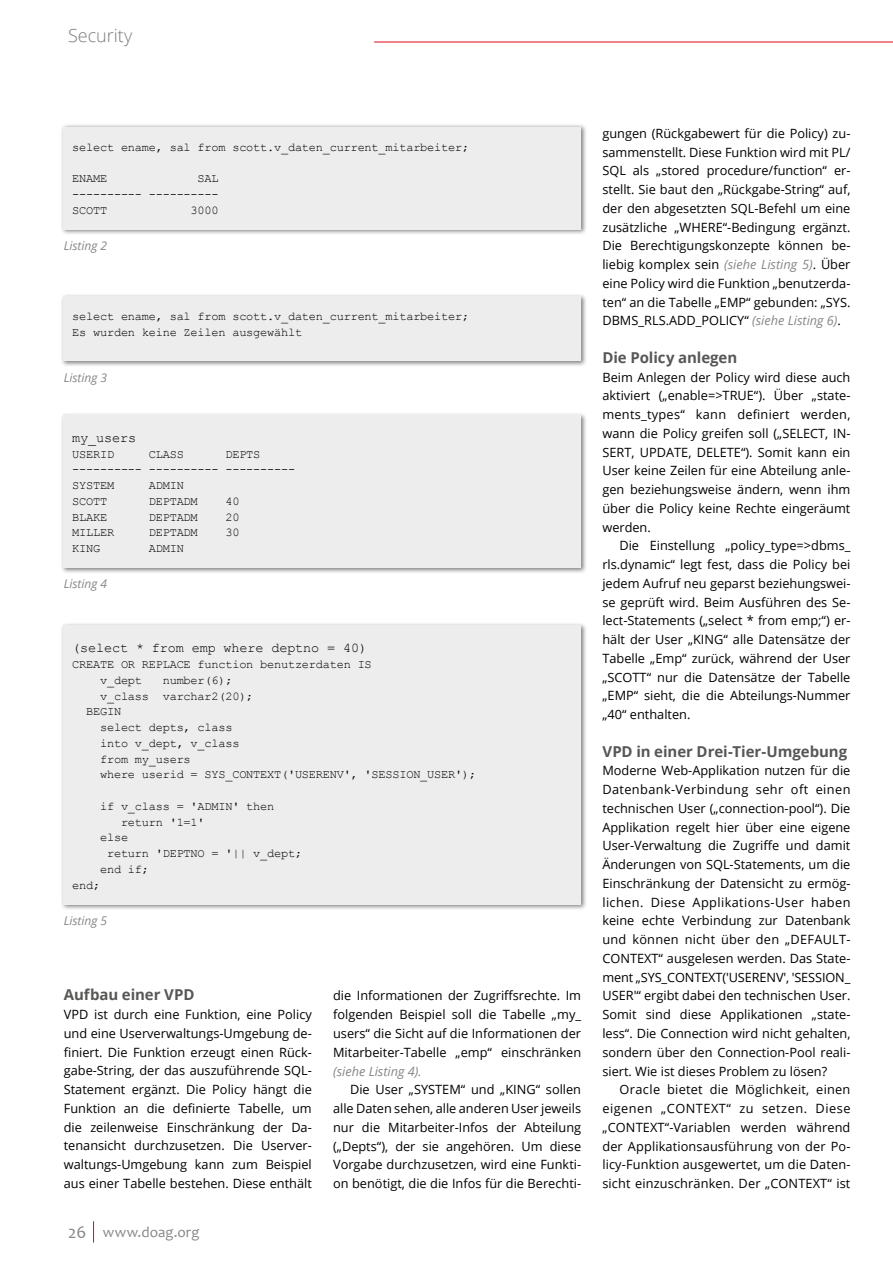
<style>
.page{position:relative;width:893px;height:1263px;background:#fff}
.page>*{position:absolute;margin:0;border:0;box-sizing:border-box;transform-origin:0 0}
.t1{font:300 18px "Open Sans";color:#7c7b7b}
.t2{font:700 15px "Open Sans";letter-spacing:-.005em;color:#575756}
.t3{font:15px "Candara";letter-spacing:.01em;color:#878787}
.t4{font:13.5px "Courier New";letter-spacing:-.01em;color:#000}
.t5{font:12.75px/18.8px "Open Sans";color:#000;text-align:justify}
.t6{font:italic 12.75px "Open Sans";color:#878787}
.t7{font:12px/15.8px "Courier New";letter-spacing:-.02em;color:#000}
.t8{font:italic 12px "Open Sans";color:#878787}
.s1{font-size:18px}
.s2{font-style:italic;color:#878787}
</style>
<div class="page">
<svg style="left:93px;top:1221px;width:1px;height:21px"></svg>
<hr style="left:374px;top:42px;width:519px;height:1px;background:#e30613">
<div style="left:61px;top:123px;width:526px;height:113px;background:#000;opacity:.5"></div>
<div style="left:64px;top:127px;width:517px;height:102px;background:#ededed"></div>
<div style="left:61px;top:412px;width:526px;height:162px;background:#000;opacity:.5"></div>
<div style="left:64px;top:415px;width:517px;height:153px;background:#ededed"></div>
<div style="left:61px;top:622px;width:526px;height:288px;background:#000;opacity:.5"></div>
<div style="left:64px;top:625px;width:517px;height:279px;background:#ededed"></div>
<div style="left:61px;top:293px;width:526px;height:74px;background:#000;opacity:.5"></div>
<div style="left:64px;top:296px;width:517px;height:65px;background:#ededed"></div>
<h1 class="t1" style="left:68px;top:24px;width:66px">Security</h1>
<p class="t7" style="left:72px;top:139px;width:398px">select ename, sal from scott.v_daten_current_mitarbeiter;</p>
<p class="t7" style="left:72px;top:170px;width:37px">ENAME</p>
<p class="t7" style="left:72px;top:170px;width:148px;text-align:justify;text-indent:125px">SAL ---------- ---------- SCOTT</p>
<p class="t7" style="left:191px;top:202px;width:30px">3000</p>
<p class="t8" style="left:64px;top:238px;width:45px">Listing 2</p>
<p class="t7" style="left:72px;top:308px;width:398px">select ename, sal from scott.v_daten_current_mitarbeiter;<br>Es wurden keine Zeilen ausgewählt</p>
<p class="t8" style="left:64px;top:369px;width:45px">Listing 3</p>
<p class="t4" style="left:72px;top:429px;width:65px">my_users</p>
<p class="t7" style="left:72px;top:446px;width:44px">USERID</p>
<p class="t7" style="left:149px;top:446px;width:37px">CLASS</p>
<p class="t7" style="left:72px;top:446px;width:224px;text-indent:153px">DEPTS ---------- ---------- ----------<br>SYSTEM</p>
<p class="t7" style="left:149px;top:477px;width:37px">ADMIN</p>
<p class="t7" style="left:72px;top:493px;width:37px">SCOTT</p>
<p class="t7" style="left:149px;top:493px;width:50px">DEPTADM</p>
<p class="t7" style="left:225px;top:493px;width:16px">40</p>
<p class="t7" style="left:72px;top:509px;width:37px">BLAKE</p>
<p class="t7" style="left:149px;top:509px;width:50px">DEPTADM</p>
<p class="t7" style="left:225px;top:509px;width:16px">20</p>
<p class="t7" style="left:72px;top:524px;width:44px">MILLER</p>
<p class="t7" style="left:149px;top:524px;width:50px">DEPTADM</p>
<p class="t7" style="left:225px;top:524px;width:16px">30</p>
<p class="t7" style="left:72px;top:540px;width:30px">KING</p>
<p class="t7" style="left:149px;top:540px;width:37px">ADMIN</p>
<p class="t8" style="left:64px;top:575px;width:45px">Listing 4</p>
<p class="t4" style="left:72px;top:640px;width:296px">(select * from emp where deptno = 40)</p>
<p class="t7" style="left:100px;top:656px;width:273px;text-indent:-28px">CREATE OR REPLACE function benutzerdaten IS v_dept</p>
<p class="t7" style="left:163px;top:672px;width:71px">number(6);</p>
<p class="t7" style="left:100px;top:688px;width:155px">v_class varchar2(20);</p>
<p class="t7" style="left:86px;top:703px;width:37px">BEGIN</p>
<p class="t7" style="left:100px;top:719px;width:134px">select depts, class</p>
<p class="t7" style="left:100px;top:735px;width:141px">into v_dept, v_class</p>
<p class="t7" style="left:100px;top:751px;width:92px">from my_users</p>
<p class="t7" style="left:100px;top:766px;width:378px">where userid = SYS_CONTEXT('USERENV', 'SESSION_USER');</p>
<p class="t7" style="left:100px;top:798px;width:176px">if v_class = 'ADMIN' then</p>
<p class="t7" style="left:121px;top:814px;width:85px">return '1=1'</p>
<p class="t7" style="left:100px;top:829px;width:30px">else</p>
<p class="t7" style="left:107px;top:845px;width:197px">return 'DEPTNO = '|| v_dept;</p>
<p class="t7" style="left:100px;top:861px;width:50px">end if;</p>
<p class="t7" style="left:72px;top:877px;width:30px">end;</p>
<p class="t8" style="left:64px;top:913px;width:45px">Listing 5</p>
<p class="t2" style="left:64px;top:984px;width:132px">Aufbau einer VPD</p>
<p class="t5" style="left:64px;top:1005px;width:250px">VPD ist durch eine Funktion, eine Policy und eine Userverwaltungs-Umgebung de&shy;finiert. Die Funktion erzeugt einen Rück&shy;gabe-String, der das auszuführende SQL-Statement ergänzt. Die Policy hängt die Funktion an die definierte Tabelle, um die zeilenweise Einschränkung der Da&shy;tenansicht durchzusetzen. Die Userver&shy;waltungs-Umgebung kann zum Beispiel aus einer Tabelle bestehen. Diese enthält</p>
<p class="t3" style="left:68px;top:1223px;width:133px"><span class="s1">26</span> www.doag.org</p>
<p class="t5" style="left:333px;top:986px;width:250px">die Informationen der Zugriffsrechte. Im folgenden Beispiel soll die Tabelle „my_ users“ die Sicht auf die Informationen der Mitarbeiter-Tabelle „emp“ einschränken</p>
<p class="t6" style="left:333px;top:1062px;width:90px">(siehe Listing 4).</p>
<p class="t5" style="left:333px;top:1080px;width:250px;text-indent:17px">Die User „SYSTEM“ und „KING“ sollen alle Daten sehen, alle anderen User jeweils nur die Mitarbeiter-Infos der Abteilung („Depts“), der sie angehören. Um diese Vorgabe durchzusetzen, wird eine Funkti&shy;on benötigt, die die Infos für die Berechti-</p>
<p class="t5" style="left:602px;top:124px;width:250px">gungen (Rückgabewert für die Policy) zu&shy;sammenstellt. Diese Funktion wird mit PL/ SQL als „stored procedure/function“ er&shy;stellt. Sie baut den „Rückgabe-String“ auf, der den abgesetzten SQL-Befehl um eine zusätzliche „WHERE“-Bedingung ergänzt.<br>Die Berechtigungskonzepte können be&shy;liebig komplex sein <span class="s2">(siehe Listing 5)</span>. Über eine Policy wird die Funktion „benutzerda&shy;ten“ an die Tabelle „EMP“ gebunden: „SYS.<br>DBMS_RLS.ADD_POLICY“ <span class="s2">(siehe Listing 6)</span>.</p>
<p class="t2" style="left:602px;top:347px;width:136px">Die Policy anlegen</p>
<p class="t5" style="left:602px;top:367px;width:250px">Beim Anlegen der Policy wird diese auch aktiviert („enable=&gt;TRUE“). Über „state&shy;ments_types“ kann definiert werden, wann die Policy greifen soll („SELECT, IN-SERT, UPDATE, DELETE“). Somit kann ein User keine Zeilen für eine Abteilung anle&shy;gen beziehungsweise ändern, wenn ihm über die Policy keine Rechte eingeräumt werden.</p>
<p class="t5" style="left:602px;top:536px;width:250px;text-indent:17px">Die Einstellung „policy_type=&gt;dbms_ rls.dynamic“ legt fest, dass die Policy bei jedem Aufruf neu geparst beziehungswei&shy;se geprüft wird. Beim Ausführen des Se&shy;lect-Statements („select * from emp;“) er&shy;hält der User „KING“ alle Datensätze der Tabelle „Emp“ zurück, während der User „SCOTT“ nur die Datensätze der Tabelle „EMP“ sieht, die die Abteilungs-Nummer „40“ enthalten.</p>
<p class="t2" style="left:602px;top:741px;width:246px">VPD in einer Drei-Tier-Umgebung</p>
<p class="t5" style="left:602px;top:761px;width:250px">Moderne Web-Applikation nutzen für die Datenbank-Verbindung sehr oft einen technischen User („connection-pool“). Die Applikation regelt hier über eine eigene User-Verwaltung die Zugriffe und damit Änderungen von SQL-Statements, um die Einschränkung der Datensicht zu ermög&shy;lichen. Diese Applikations-User haben keine echte Verbindung zur Datenbank und können nicht über den „DEFAULT-CONTEXT“ ausgelesen werden. Das State&shy;ment „SYS_CONTEXT('USERENV', 'SESSION_ USER'“ ergibt dabei den technischen User.<br>Somit sind diese Applikationen „state&shy;less“. Die Connection wird nicht gehalten, sondern über den Connection-Pool reali&shy;siert. Wie ist dieses Problem zu lösen?</p>
<p class="t5" style="left:602px;top:1080px;width:250px;text-indent:17px">Oracle bietet die Möglichkeit, einen eigenen „CONTEXT“ zu setzen. Diese „CONTEXT“-Variablen werden während der Applikationsausführung von der Po&shy;licy-Funktion ausgewertet, um die Daten&shy;sicht einzuschränken. Der „CONTEXT“ ist</p>
</div>
